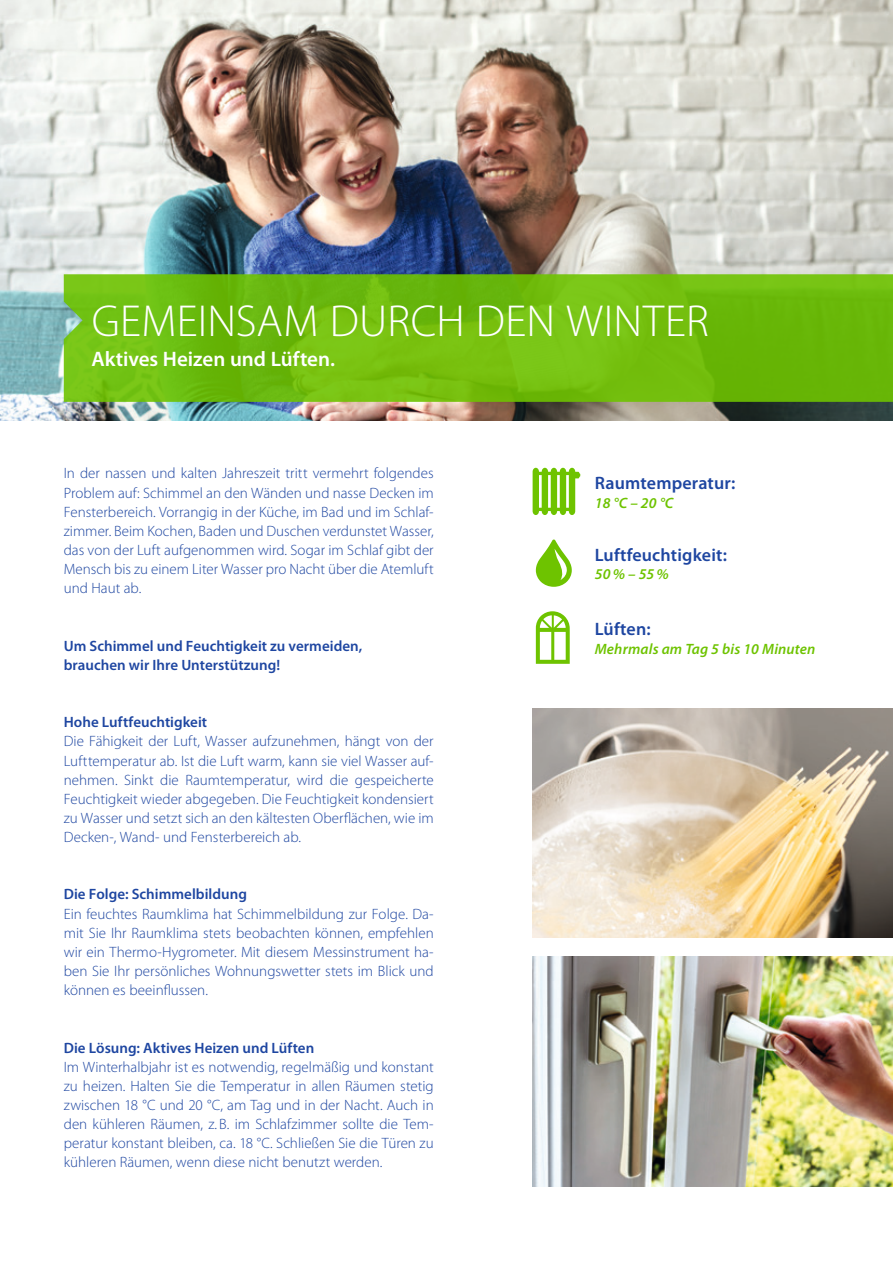
<style>
.page{position:relative;width:893px;height:1263px;background:#fff}
.page>*{position:absolute;margin:0;border:0;box-sizing:border-box;transform-origin:0 0}
.t1{font:300 45px "Myriad Pro";letter-spacing:.005em;color:#fff}
.t2{font:600 21px "Myriad Pro";color:#fff}
.t3{font:600 18px "Myriad Pro";letter-spacing:.01em;color:#1e46a1}
.t4{font:300 15px/19.2px "Myriad Pro";color:#1e46a1;text-align:justify}
.t5{font:600 15px/19.2px "Myriad Pro";color:#1e46a1}
.t6{font:italic 600 15px "Myriad Pro";letter-spacing:.01em;color:#6ec300}
</style>
<div class="page">
<img style="left:0;top:0;width:893px;height:421px">
<img style="left:533px;top:708px;width:360px;height:230px">
<img style="left:533px;top:957px;width:360px;height:229px">
<svg style="left:64px;top:274px;width:829px;height:128px;background:#6fbc0f"></svg>
<svg style="left:533px;top:468px;width:47px;height:47px"></svg>
<svg style="left:536px;top:539px;width:36px;height:48px"></svg>
<svg style="left:536px;top:611px;width:34px;height:53px"></svg>
<h1 class="t1" style="left:92px;top:296px;width:618px">GEMEINSAM DURCH DEN WINTER</h1>
<h2 class="t2" style="left:91px;top:347px;width:245px">Aktives Heizen und Lüften.</h2>
<p class="t4" style="left:64px;top:464px;width:371px">In der nassen und kalten Jahreszeit tritt vermehrt folgendes Problem auf: Schimmel an den Wänden und nasse Decken im Fensterbereich. Vorrangig in der Küche, im Bad und im Schlaf&shy;zimmer. Beim Kochen, Baden und Duschen verdunstet Wasser, das von der Luft aufgenommen wird. Sogar im Schlaf gibt der Mensch bis zu einem Liter Wasser pro Nacht über die Atemluft und Haut ab.</p>
<p class="t5" style="left:64px;top:636px;width:300px">Um Schimmel und Feuchtigkeit zu vermeiden, brauchen wir Ihre Unterstützung!</p>
<p class="t5" style="left:64px;top:713px;width:145px">Hohe Luftfeuchtigkeit</p>
<p class="t4" style="left:64px;top:732px;width:371px">Die Fähigkeit der Luft, Wasser aufzunehmen, hängt von der Lufttemperatur ab. Ist die Luft warm, kann sie viel Wasser auf&shy;nehmen. Sinkt die Raumtemperatur, wird die gespeicherte Feuchtigkeit wieder abgegeben. Die Feuchtigkeit kondensiert zu Wasser und setzt sich an den kältesten Oberflächen, wie im Decken-, Wand- und Fensterbereich ab.</p>
<p class="t5" style="left:64px;top:885px;width:185px">Die Folge: Schimmelbildung</p>
<p class="t4" style="left:64px;top:904px;width:371px">Ein feuchtes Raumklima hat Schimmelbildung zur Folge. Da&shy;mit Sie Ihr Raumklima stets beobachten können, empfehlen wir ein Thermo-Hygrometer. Mit diesem Messinstrument ha&shy;ben Sie Ihr persönliches Wohnungswetter stets im Blick und können es beeinflussen.</p>
<p class="t5" style="left:64px;top:1038px;width:252px">Die Lösung: Aktives Heizen und Lüften</p>
<p class="t4" style="left:64px;top:1057px;width:371px">Im Winterhalbjahr ist es notwendig, regelmäßig und konstant zu heizen. Halten Sie die Temperatur in allen Räumen stetig zwischen 18 °C und 20 °C, am Tag und in der Nacht. Auch in den kühleren Räumen, z. B. im Schlafzimmer sollte die Tem&shy;peratur konstant bleiben, ca. 18 °C. Schließen Sie die Türen zu kühleren Räumen, wenn diese nicht benutzt werden.</p>
<p class="t3" style="left:595px;top:473px;width:142px">Raumtemperatur:</p>
<p class="t6" style="left:595px;top:493px;width:80px">18 °C – 20 °C</p>
<p class="t3" style="left:595px;top:544px;width:134px">Luftfeuchtigkeit:</p>
<p class="t6" style="left:595px;top:565px;width:76px">50% – 55%</p>
<p class="t3" style="left:595px;top:619px;width:57px">Lüften:</p>
<p class="t6" style="left:595px;top:639px;width:222px">Mehrmals am Tag 5 bis 10 Minuten</p>
</div>
